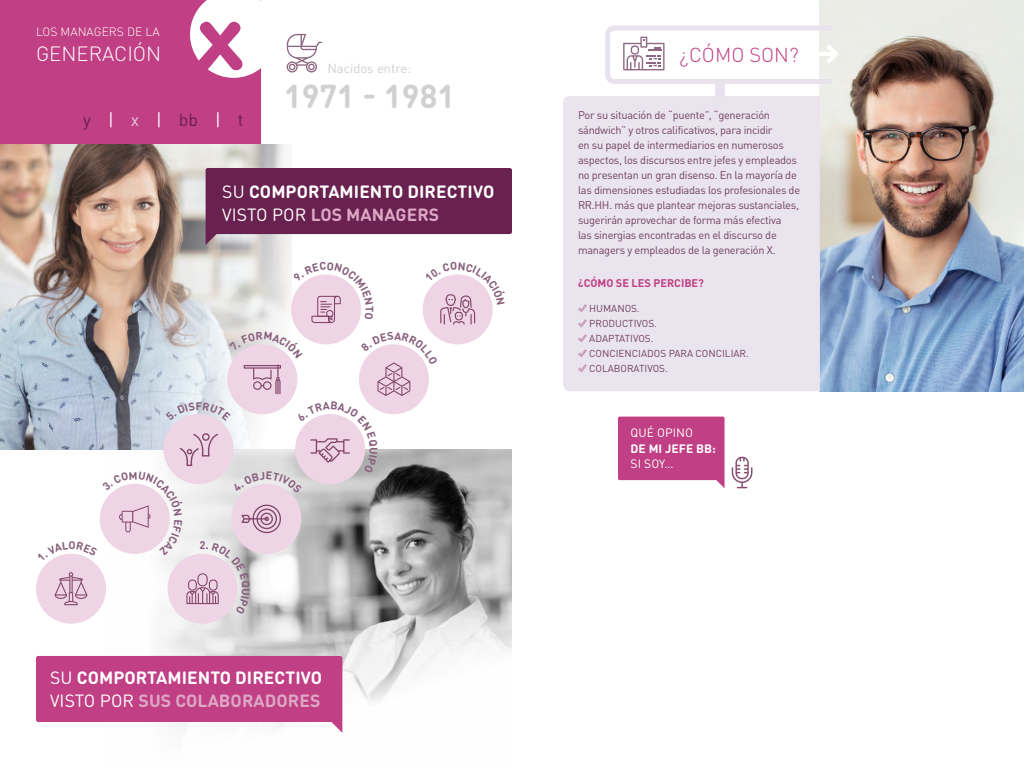
<style>
.page{position:relative;width:1024px;height:768px;background:#fff}
.page>*{position:absolute;margin:0;border:0;box-sizing:border-box;transform-origin:0 0}
.t1{font:700 32.7px "DIN Round Pro";color:#d0d0d0}
.t2{font:300 20.4px "DIN Round Pro";color:#fff}
.t3{font:300 20px "DIN Round Pro";color:#c03f85}
.t4{font:17.6px "DIN Pro";color:#69214f}
.t5{font:700 17.5px/23.4px "DIN Round Pro";letter-spacing:.005em;color:#fff}
.t6{font:13px "DIN Pro";color:#d0d0d0}
.t7{font:12.1px "DIN Round Pro";letter-spacing:.005em;color:#fff}
.t8{font:700 12.1px "DIN Round Pro";letter-spacing:.005em;color:#fff}
.t9{font:300 12px "DIN Round Pro";letter-spacing:.005em;color:#fff}
.t10{font:11px/15px "DIN Pro";letter-spacing:-.025em;color:#714062}
.t11{font:700 11px "DIN Pro";color:#c03f85}
.t12{font:10px "DIN Pro";color:#714062}
.s1{color:#fff}
.s2{color:#e0c7da}
.s3{font-weight:400}
.s4{color:#dda7c5}
</style>
<div class="page">
<svg style="left:0;top:0;width:261px;height:144px;background:#c5508f"></svg>
<svg style="left:287px;top:34px;width:35px;height:39px"></svg>
<img style="left:148px;top:449px;width:364px;height:284px">
<img style="left:0;top:144px;width:292px;height:305px">
<img style="left:820px;top:0;width:204px;height:391px">
<svg style="left:732px;top:457px;width:20px;height:31px"></svg>
<svg style="left:618px;top:417px;width:107px;height:71px;background:#c65492"></svg>
<div style="left:563px;top:96px;width:257px;height:295px;background:#e9e4ed"></div>
<div style="left:715px;top:81px;width:10px;height:17px;background:#e7e2ec"></div>
<svg style="left:578px;top:304px;width:9px;height:8px"></svg>
<svg style="left:578px;top:319px;width:9px;height:8px"></svg>
<svg style="left:578px;top:334px;width:9px;height:8px"></svg>
<svg style="left:578px;top:349px;width:9px;height:8px"></svg>
<svg style="left:578px;top:364px;width:9px;height:8px"></svg>
<svg style="left:206px;top:168px;width:306px;height:77px;background:#7c3e66"></svg>
<svg style="left:36px;top:656px;width:306px;height:77px;background:#c85995"></svg>
<div style="left:291px;top:274px;width:70px;height:70px;background:#eed4e4;border-radius:50%"></div>
<div style="left:227px;top:344px;width:70px;height:70px;background:#eed4e4;border-radius:50%"></div>
<div style="left:36px;top:554px;width:70px;height:70px;background:#eed4e4;border-radius:50%"></div>
<div style="left:423px;top:274px;width:70px;height:70px;background:#eed4e4;border-radius:50%"></div>
<div style="left:359px;top:344px;width:70px;height:70px;background:#eed4e4;border-radius:50%"></div>
<div style="left:168px;top:554px;width:70px;height:70px;background:#eed4e4;border-radius:50%"></div>
<svg style="left:605px;top:23px;width:234px;height:64px"></svg>
<svg style="left:293px;top:274px;width:68px;height:49px"></svg>
<svg style="left:230px;top:332px;width:68px;height:62px"></svg>
<svg style="left:425px;top:274px;width:68px;height:51px"></svg>
<svg style="left:361px;top:332px;width:77px;height:64px"></svg>
<svg style="left:37px;top:402px;width:341px;height:212px"></svg>
<p class="t9" style="left:36px;top:24px;width:125px">LOS MANAGERS DE LA</p>
<p class="t2" style="left:36px;top:40px;width:127px">GENERACIÓN</p>
<p class="t4" style="left:83px;top:106px;width:162px">y <span class="s1">|</span> <span class="s2">x</span> <span class="s1">|</span> bb <span class="s1">|</span> t</p>
<p class="t6" style="left:327px;top:58px;width:86px">Nacidos entre:</p>
<p class="t1" style="left:284px;top:73px;width:173px">1971 - 1981</p>
<p class="t5" style="left:222px;top:179px;width:274px"><span class="s3">SU</span> COMPORTAMIENTO DIRECTIVO<br><span class="s3">VISTO POR</span> <span class="s4">LOS MANAGERS</span></p>
<p class="t5" style="left:50px;top:665px;width:274px"><span class="s3">SU</span> COMPORTAMIENTO DIRECTIVO<br><span class="s3">VISTO POR</span> <span class="s4">SUS COLABORADORES</span></p>
<p class="t3" style="left:680px;top:42px;width:121px">¿CÓMO SON?</p>
<p class="t10" style="left:578px;top:107px;width:224px">Por su situación de “puente”, “generación sándwich” y otros calificativos, para incidir<br>en su papel de intermediarios en numerosos aspectos, los discursos entre jefes y empleados no presentan un gran disenso. En la mayoría de las dimensiones estudiadas los profesionales de RR.HH. más que plantear mejoras sustanciales, sugerirán aprovechar de forma más efectiva<br>las sinergias encontradas en el discurso de managers y empleados de la generación X.</p>
<p class="t11" style="left:578px;top:274px;width:127px">¿CÓMO SE LES PERCIBE?</p>
<p class="t12" style="left:589px;top:301px;width:52px">HUMANOS.</p>
<p class="t12" style="left:589px;top:316px;width:69px">PRODUCTIVOS.</p>
<p class="t12" style="left:589px;top:331px;width:66px">ADAPTATIVOS.</p>
<p class="t12" style="left:589px;top:346px;width:161px">CONCIENCIADOS PARA CONCILIAR.</p>
<p class="t12" style="left:589px;top:361px;width:80px">COLABORATIVOS.</p>
<p class="t7" style="left:631px;top:425px;width:64px">QUÉ OPINO</p>
<p class="t8" style="left:631px;top:440px;width:87px">DE MI JEFE BB:</p>
<p class="t7" style="left:631px;top:455px;width:45px">SI SOY…</p>
</div>
